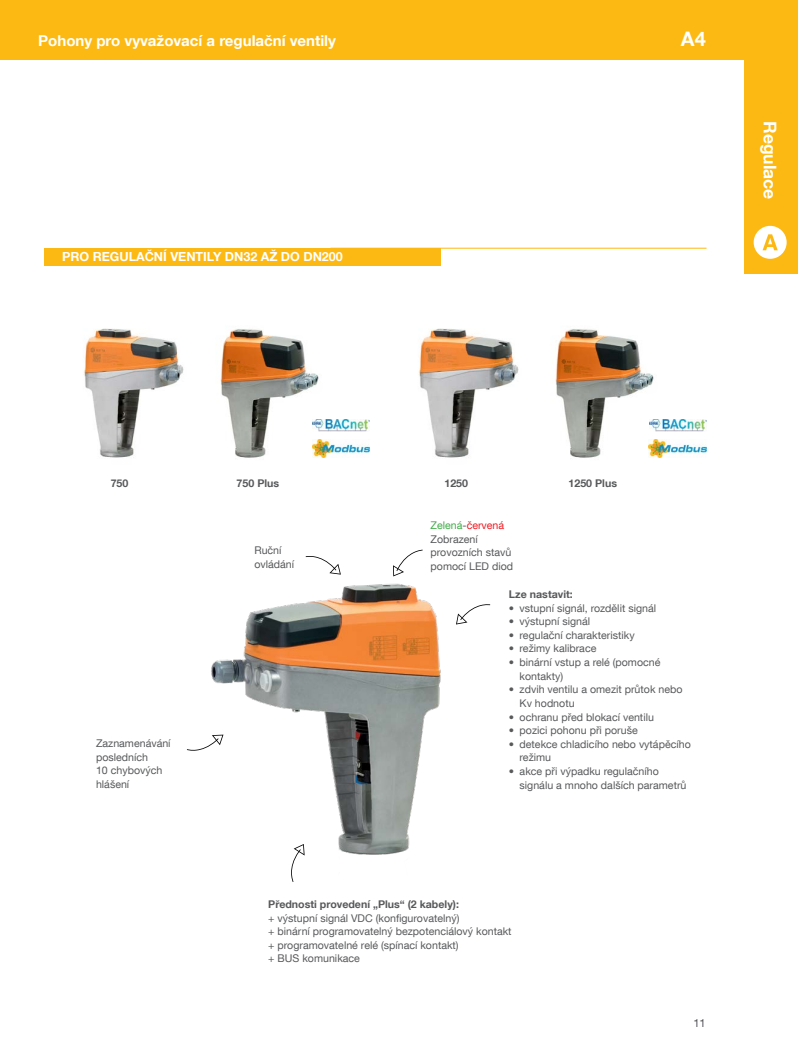
<style>
.page{position:relative;width:798px;height:1053px;background:#fff}
.page>*{position:absolute;margin:0;border:0;box-sizing:border-box;transform-origin:0 0}
.t1{font:700 20px "Helvetica Neue LT Com";color:#fff}
.t2{font:700 17.5px "Helvetica Neue LT Com";color:#fff}
.t3{font:700 15px "Helvetica Neue LT Com";color:#fff}
.t4{font:700 12.5px "Helvetica Neue LT Com";color:#fff}
.t5{font:11.25px "Helvetica Neue LT Com";color:#58595b}
.t6{font:10.62px/13.6px "Helvetica Neue LT Com";color:#58595b}
.t7{font:700 10.62px "Helvetica Neue LT Com";color:#58595b}
.s1{color:#41ad49}
.s2{color:#ed1d24}
</style>
<div class="page">
<img style="left:211px;top:549px;width:280px;height:307px">
<div style="left:0;top:0;width:797px;height:60px;background:#fdb913"></div>
<div style="left:744px;top:0;width:53px;height:273px;background:#fdb913"></div>
<div style="left:753px;top:226px;width:33px;height:33px;background:#fff;border-radius:50%"></div>
<svg style="left:762px;top:234px;width:15px;height:16px"></svg>
<div style="left:45px;top:248px;width:396px;height:17px;background:#fdb913"></div>
<hr style="left:330px;top:248px;width:376px;height:1px;background:#fdb913">
<svg style="left:305px;top:555px;width:36px;height:19px"></svg>
<svg style="left:456px;top:603px;width:34px;height:21px"></svg>
<svg style="left:291px;top:843px;width:13px;height:39px"></svg>
<svg style="left:187px;top:734px;width:36px;height:17px"></svg>
<img style="left:83px;top:328px;width:101px;height:130px">
<img style="left:418px;top:328px;width:101px;height:130px">
<img style="left:220px;top:329px;width:108px;height:129px">
<img style="left:312px;top:419px;width:57px;height:12px">
<img style="left:312px;top:439px;width:57px;height:19px">
<img style="left:555px;top:329px;width:108px;height:129px">
<img style="left:649px;top:419px;width:57px;height:12px">
<img style="left:648px;top:439px;width:58px;height:19px">
<svg style="left:393px;top:549px;width:29px;height:27px"></svg>
<h3 class="t3" style="left:38px;top:31px;width:299px">Pohony pro vyvažovací a regulační ventily</h3>
<h1 class="t1" style="left:680px;top:26px;width:26px">A4</h1>
<p class="t4" style="left:62px;top:248px;width:282px">PRO REGULAČNÍ VENTILY DN32 AŽ DO DN200</p>
<h2 class="t2" style="left:781px;top:121px;width:80px;rotate:90deg">Regulace</h2>
<p class="t7" style="left:111px;top:476px;width:19px">750</p>
<p class="t7" style="left:236px;top:476px;width:44px">750 Plus</p>
<p class="t7" style="left:444px;top:476px;width:25px">1250</p>
<p class="t7" style="left:568px;top:476px;width:50px">1250 Plus</p>
<p class="t6" style="left:96px;top:736px;width:76px">Zaznamenávání posledních<br>10 chybových hlášení</p>
<p class="t6" style="left:254px;top:543px;width:41px">Ruční ovládání</p>
<p class="t6" style="left:430px;top:518px;width:84px"><span class="s1">Zelená</span>-<span class="s2">červená<br></span>Zobrazení provozních stavů pomocí LED diod</p>
<p class="t7" style="left:509px;top:587px;width:65px">Lze nastavit:</p>
<p class="t6" style="left:509px;top:600px;width:148px">• vstupní signál, rozdělit signál</p>
<p class="t6" style="left:509px;top:614px;width:83px">• výstupní signál</p>
<p class="t6" style="left:509px;top:628px;width:127px">• regulační charakteristiky</p>
<p class="t6" style="left:509px;top:641px;width:89px">• režimy kalibrace</p>
<p class="t6" style="left:519px;top:655px;width:142px;text-indent:-11px">• binární vstup a relé (pomocné kontakty)</p>
<p class="t6" style="left:519px;top:682px;width:164px;text-indent:-11px">• zdvih ventilu a omezit průtok nebo<br>Kv hodnotu</p>
<p class="t6" style="left:509px;top:709px;width:146px">• ochranu před blokací ventilu</p>
<p class="t6" style="left:509px;top:723px;width:130px">• pozici pohonu při poruše</p>
<p class="t6" style="left:519px;top:736px;width:173px;text-indent:-11px">• detekce chladicího nebo vytápěcího režimu</p>
<p class="t6" style="left:519px;top:764px;width:168px;text-indent:-11px">• akce při výpadku regulačního signálu a mnoho dalších parametrů</p>
<p class="t7" style="left:268px;top:897px;width:192px">Přednosti provedení „Plus“ (2 kabely):</p>
<p class="t6" style="left:268px;top:910px;width:245px">+ výstupní signál VDC (konfigurovatelný)<br>+ binární programovatelný bezpotenciálový kontakt + programovatelné relé (spínací kontakt)<br>+ BUS komunikace</p>
<p class="t5" style="left:693px;top:1016px;width:14px">11</p>
</div>
